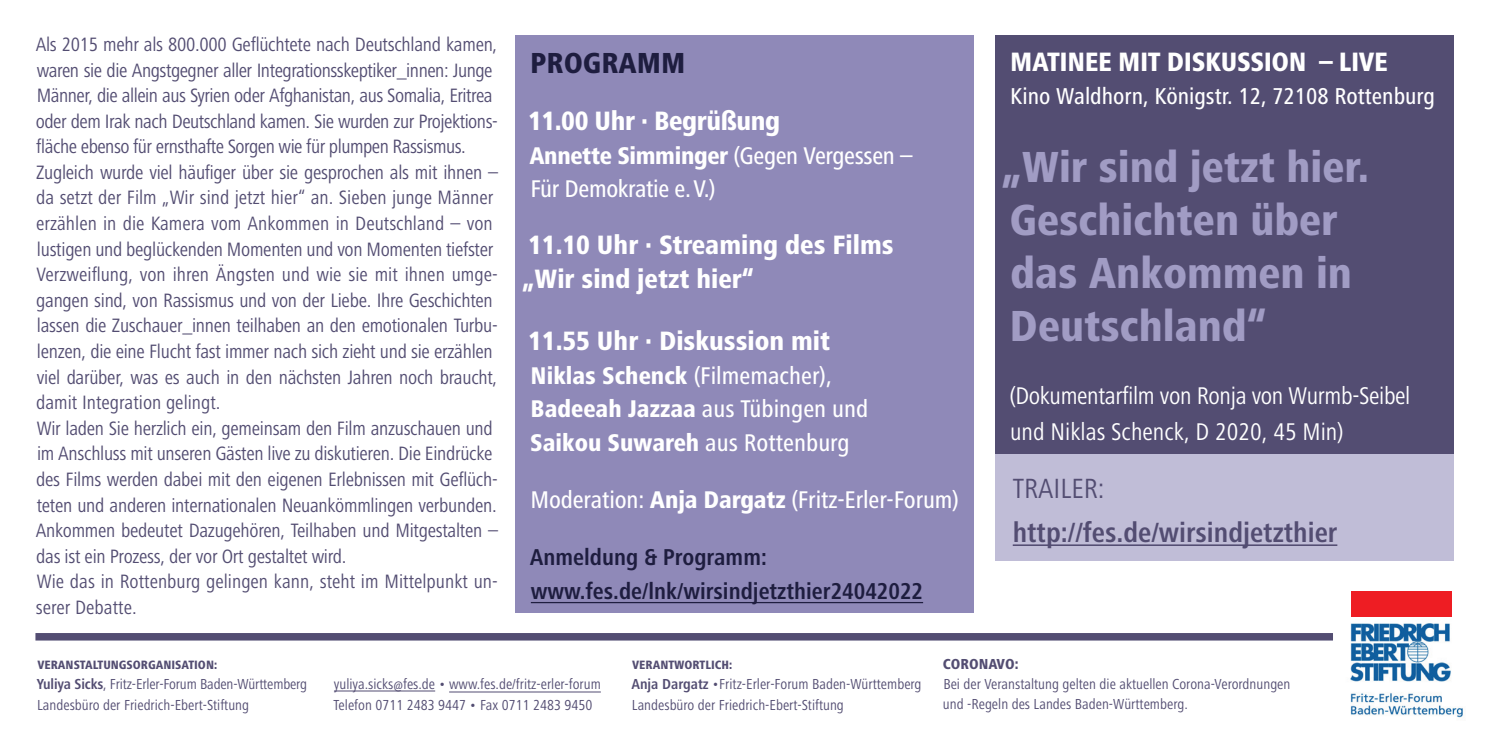
<style>
.page{position:relative;width:1489px;height:745px;background:#fff}
.page>*{position:absolute;margin:0;border:0;box-sizing:border-box;transform-origin:0 0}
.t1{font:800 condensed 45px/53px "Frutiger Next LT";color:#a19cc4}
.t2{font:800 condensed 30px "Frutiger Next LT";color:#1e1d3f}
.t3{font:700 condensed 28.75px "Frutiger Next LT";color:#534d72}
.t4{font:condensed 28.75px "Frutiger Next LT";color:#534d72}
.t5{font:800 condensed 27.5px/33.5px "Frutiger Next LT";color:#fff}
.t6{font:500 condensed 25px/33.5px "Frutiger Next LT";letter-spacing:-.005em;color:#fff}
.t7{font:condensed 25px/35.5px "Frutiger Next LT";letter-spacing:-.015em;color:#fff}
.t8{font:700 condensed 23.75px/33.5px "Frutiger Next LT";color:#1e1d3f}
.t9{font:500 condensed 23.75px "Frutiger Next LT";color:#fff}
.t10{font:condensed 20px/25.5px "Frutiger Next LT";letter-spacing:-.015em;color:#534d72}
.t11{font:condensed 15px/20px "Frutiger Next LT";color:#534d72}
.t12{font:800 condensed 15px "Frutiger Next LT";color:#534d72}
.t13{font:800 condensed 12.5px "Frutiger Next LT";color:#534d72}
.s1{font-weight:800}
.s2{font-weight:700}
</style>
<div class="page">
<div style="left:515px;top:35px;width:458px;height:577px;background:#8f89b8"></div>
<hr style="left:531px;top:601px;width:392px;height:1px;background:#1e1d3f">
<div style="left:994px;top:347px;width:459px;height:213px;background:#c0bdd7"></div>
<div style="left:994px;top:35px;width:459px;height:419px;background:#534d72"></div>
<div style="left:35px;top:632px;width:1297px;height:8px;background:#534d72"></div>
<hr style="left:334px;top:690px;width:101px;height:1px;background:#534d72">
<hr style="left:449px;top:691px;width:152px;height:1px;background:#534d72">
<hr style="left:1012px;top:544px;width:325px;height:1px;background:#534d72">
<img style="left:1350px;top:614px;width:113px;height:104px">
<div style="left:1350px;top:590px;width:101px;height:26px;background:#ee1d23"></div>
<p class="t10" style="left:36px;top:32px;width:464px">Als 2015 mehr als 800.000 Geflüchtete nach Deutschland kamen, waren sie die Angstgegner aller Integrationsskeptiker_innen: Junge Männer, die allein aus Syrien oder Afghanistan, aus Somalia, Eritrea oder dem Irak nach Deutschland kamen. Sie wurden zur Projektions&shy;fläche ebenso für ernsthafte Sorgen wie für plumpen Rassismus.<br>Zugleich wurde viel häufiger über sie gesprochen als mit ihnen – da setzt der Film „Wir sind jetzt hier“ an. Sieben junge Männer erzählen in die Kamera vom Ankommen in Deutschland – von lustigen und beglückenden Momenten und von Momenten tiefster Verzweiflung, von ihren Ängsten und wie sie mit ihnen umge&shy;gangen sind, von Rassismus und von der Liebe. Ihre Geschichten lassen die Zuschauer_innen teilhaben an den emotionalen Turbu&shy;lenzen, die eine Flucht fast immer nach sich zieht und sie erzählen viel darüber, was es auch in den nächsten Jahren noch braucht, damit Integration gelingt.<br>Wir laden Sie herzlich ein, gemeinsam den Film anzuschauen und im Anschluss mit unseren Gästen live zu diskutieren. Die Eindrücke des Films werden dabei mit den eigenen Erlebnissen mit Geflüch&shy;teten und anderen internationalen Neuankömmlingen verbunden.<br>Ankommen bedeutet Dazugehören, Teilhaben und Mitgestalten – das ist ein Prozess, der vor Ort gestaltet wird.<br>Wie das in Rottenburg gelingen kann, steht im Mittelpunkt un&shy;serer Debatte.</p>
<h2 class="t2" style="left:530px;top:46px;width:157px">PROGRAMM</h2>
<h3 class="t5" style="left:528px;top:104px;width:254px">11.00 Uhr · Begrüßung</h3>
<p class="t6" style="left:529px;top:138px;width:385px"><span class="s1">Annette Simminger</span> (Gegen Vergessen –<br>Für Demokratie e.V.)</p>
<h3 class="t5" style="left:522px;top:228px;width:372px">11.10 Uhr · Streaming des Films „Wir sind jetzt hier“</h3>
<h3 class="t5" style="left:528px;top:324px;width:303px">11.55 Uhr · Diskussion mit</h3>
<p class="t6" style="left:530px;top:358px;width:339px"><span class="s1">Niklas Schenck</span> (Filmemacher),<br><span class="s1">Badeeah Jazzaa</span> aus Tübingen und<br><span class="s1">Saikou Suwareh</span> aus Rottenburg</p>
<p class="t6" style="left:530px;top:482px;width:430px">Moderation: <span class="s1">Anja Dargatz</span> (Fritz-Erler-Forum)</p>
<p class="t8" style="left:529px;top:540px;width:395px">Anmeldung &amp; Programm: www.fes.de/lnk/wirsindjetzthier24042022</p>
<h3 class="t5" style="left:1010px;top:45px;width:379px">MATINEE MIT DISKUSSION – LIVE</h3>
<p class="t9" style="left:1010px;top:83px;width:426px">Kino Waldhorn, Königstr. 12, 72108 Rottenburg</p>
<h1 class="t1" style="left:1002px;top:140px;width:368px">„Wir sind jetzt hier.<br>Geschichten über das Ankommen in<br>Deutschland“</h1>
<p class="t7" style="left:1009px;top:378px;width:402px">(Dokumentarfilm von Ronja von Wurmb-Seibel und Niklas Schenck, D 2020, 45 Min)</p>
<h3 class="t4" style="left:1012px;top:472px;width:93px">TRAILER:</h3>
<h3 class="t3" style="left:1012px;top:516px;width:326px">http://fes.de/wirsindjetzthier</h3>
<p class="t13" style="left:37px;top:657px;width:181px">VERANSTALTUNGSORGANISATION:</p>
<p class="t11" style="left:37px;top:674px;width:272px"><span class="s2">Yuliya Sicks</span>, Fritz-Erler-Forum Baden-Württemberg<br>Landesbüro der Friedrich-Ebert-Stiftung</p>
<p class="t11" style="left:333px;top:674px;width:269px">yuliya.sicks@fes.de • www.fes.de/fritz-erler-forum<br>Telefon 0711 2483 9447 • Fax 0711 2483 9450</p>
<p class="t13" style="left:632px;top:657px;width:102px">VERANTWORTLICH:</p>
<p class="t11" style="left:631px;top:674px;width:292px"><span class="s2">Anja Dargatz</span> •Fritz-Erler-Forum Baden-Württemberg<br>Landesbüro der Friedrich-Ebert-Stiftung</p>
<p class="t12" style="left:942px;top:654px;width:77px">CORONAVO:</p>
<p class="t11" style="left:942px;top:673px;width:349px">Bei der Veranstaltung gelten die aktuellen Corona-Verordnungen und -Regeln des Landes Baden-Württemberg.</p>
</div>
